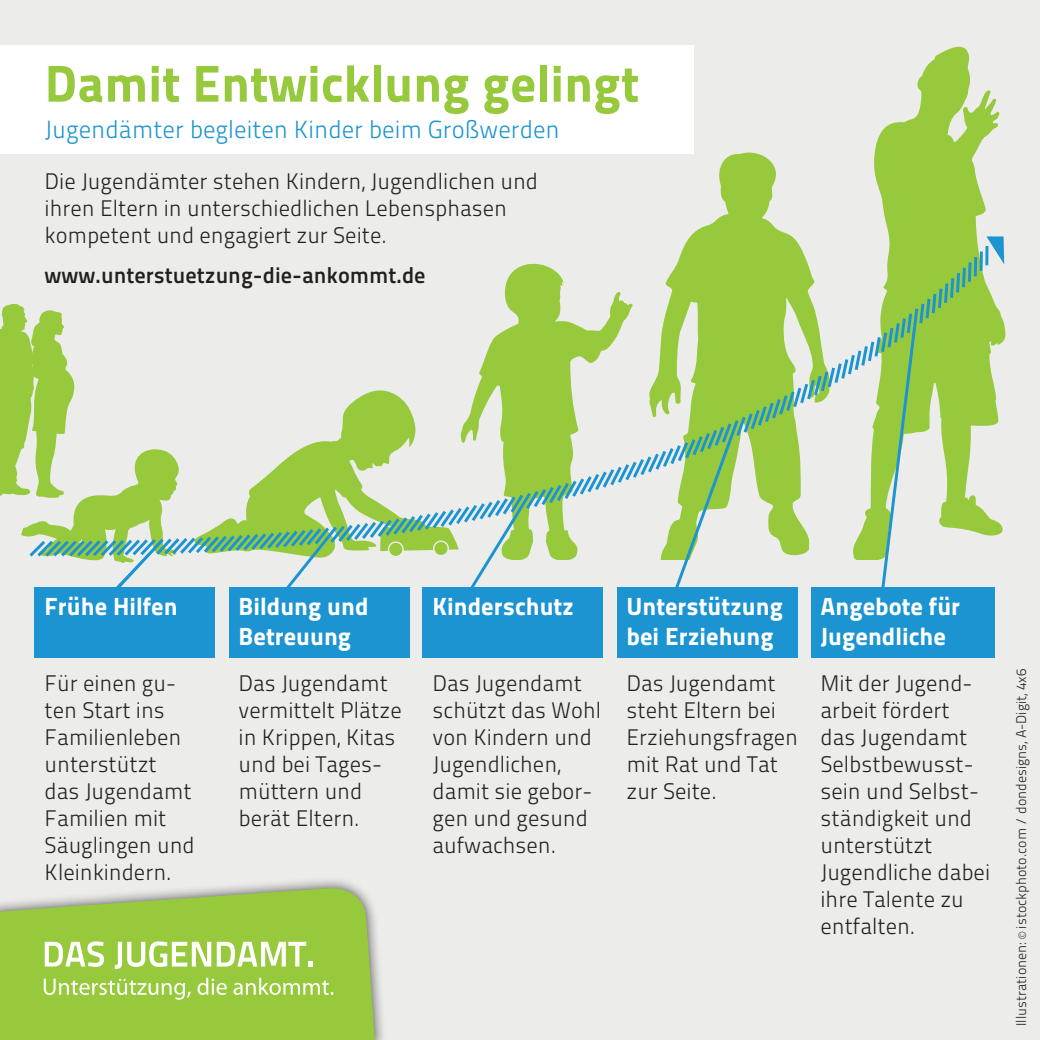
<style>
.page{position:relative;width:1040px;height:1040px;background:#ecedea}
.page>*{position:absolute;margin:0;border:0;box-sizing:border-box;transform-origin:0 0}
.t1{font:51.75px "Titillium Maps 26 L 999 wt";color:#97c93c}
.t2{font:24.75px/29.7px "Titillium Maps 26 L 999 wt";color:#fff}
.t3{font:24.75px "Titillium Maps 26 L 250 wt";color:#1c94d2}
.t4{font:22.5px/27px "Titillium Maps 26 L 250 wt";color:#231f20}
.t5{font:22.5px "Titillium Maps 26 L 750 wt";color:#231f20}
.t6{font:13.95px "Titillium Maps 26 L 250 wt";color:#231f20}
</style>
<div class="page">
<svg style="left:874px;top:46px;width:132px;height:490px;fill:#97c93c"></svg>
<svg style="left:647px;top:152px;width:160px;height:110px"></svg>
<div style="left:34px;top:587px;width:180px;height:70px;background:#1c94d2"></div>
<div style="left:229px;top:587px;width:180px;height:70px;background:#1c94d2"></div>
<div style="left:423px;top:587px;width:180px;height:70px;background:#1c94d2"></div>
<div style="left:617px;top:587px;width:180px;height:70px;background:#1c94d2"></div>
<div style="left:811px;top:587px;width:184px;height:70px;background:#1c94d2"></div>
<svg style="left:973px;top:257px;width:4px;height:19px"></svg>
<hr style="left:979px;top:251px;width:3px;height:20px;background:#1c94d2">
<hr style="left:985px;top:246px;width:3px;height:19px;background:#1c94d2">
<div style="left:0;top:875px;width:386px;height:165px;background:#231f20;opacity:.75"></div>
<svg style="left:0;top:885px;width:375px;height:155px;background:#9eca4f"></svg>
<svg style="left:44px;top:978px;width:147px;height:21px;background:#aed567"></svg>
<svg style="left:197px;top:977px;width:30px;height:18px"></svg>
<svg style="left:233px;top:977px;width:100px;height:18px;background:#b1d66d"></svg>
<svg style="left:45px;top:941px;width:59px;height:26px;background:#c7e297"></svg>
<svg style="left:115px;top:941px;width:96px;height:28px;background:#c2df8d"></svg>
<svg style="left:217px;top:941px;width:95px;height:25px;background:#c4e091"></svg>
<div style="left:0;top:45px;width:694px;height:108px;background:#fff"></div>
<svg style="left:986px;top:236px;width:18px;height:28px"></svg>
<svg style="left:0;top:262px;width:971px;height:366px"></svg>
<h1 class="t1" style="left:45px;top:43px;width:596px">Damit Entwicklung gelingt</h1>
<p class="t3" style="left:45px;top:111px;width:516px">Jugendämter begleiten Kinder beim Großwerden</p>
<p class="t4" style="left:45px;top:167px;width:495px">Die Jugendämter stehen Kindern, Jugendlichen und ihren Eltern in unterschiedlichen Lebensphasen kompetent und engagiert zur Seite.</p>
<p class="t5" style="left:45px;top:258px;width:382px">www.unterstuetzung-die-ankommt.de</p>
<p class="t2" style="left:45px;top:590px;width:134px">Frühe Hilfen</p>
<p class="t4" style="left:45px;top:668px;width:151px">Für einen gu&shy;ten Start ins<br>Familienleben unterstützt das Jugendamt<br>Familien mit<br>Säuglingen und<br>Kleinkindern.</p>
<p class="t2" style="left:239px;top:590px;width:131px">Bildung und<br>Betreuung</p>
<p class="t4" style="left:239px;top:668px;width:165px">Das Jugendamt vermittelt Plätze in Krippen, Kitas und bei Tages&shy;müttern und berät Eltern.</p>
<p class="t2" style="left:432px;top:590px;width:143px">Kinderschutz</p>
<p class="t4" style="left:432px;top:668px;width:170px">Das Jugendamt schützt das Wohl von Kindern und<br>Jugendlichen, damit sie gebor&shy;gen und gesund aufwachsen.</p>
<p class="t2" style="left:626px;top:590px;width:158px">Unterstützung bei Erziehung</p>
<p class="t4" style="left:626px;top:668px;width:173px">Das Jugendamt steht Eltern bei<br>Erziehungsfragen mit Rat und Tat zur Seite.</p>
<p class="t2" style="left:820px;top:590px;width:141px">Angebote für<br>Jugendliche</p>
<p class="t4" style="left:820px;top:668px;width:171px">Mit der Jugend&shy;arbeit fördert das Jugendamt<br>Selbstbewusst&shy;sein und Selbst&shy;ständigkeit und unterstützt<br>Jugendliche dabei ihre Talente zu entfalten.</p>
<p class="t6" style="left:1011px;top:1026px;width:359px;rotate:-90deg">Illustrationen: © istockphoto.com / dondesigns, A-Digit, 4x6</p>
</div>
